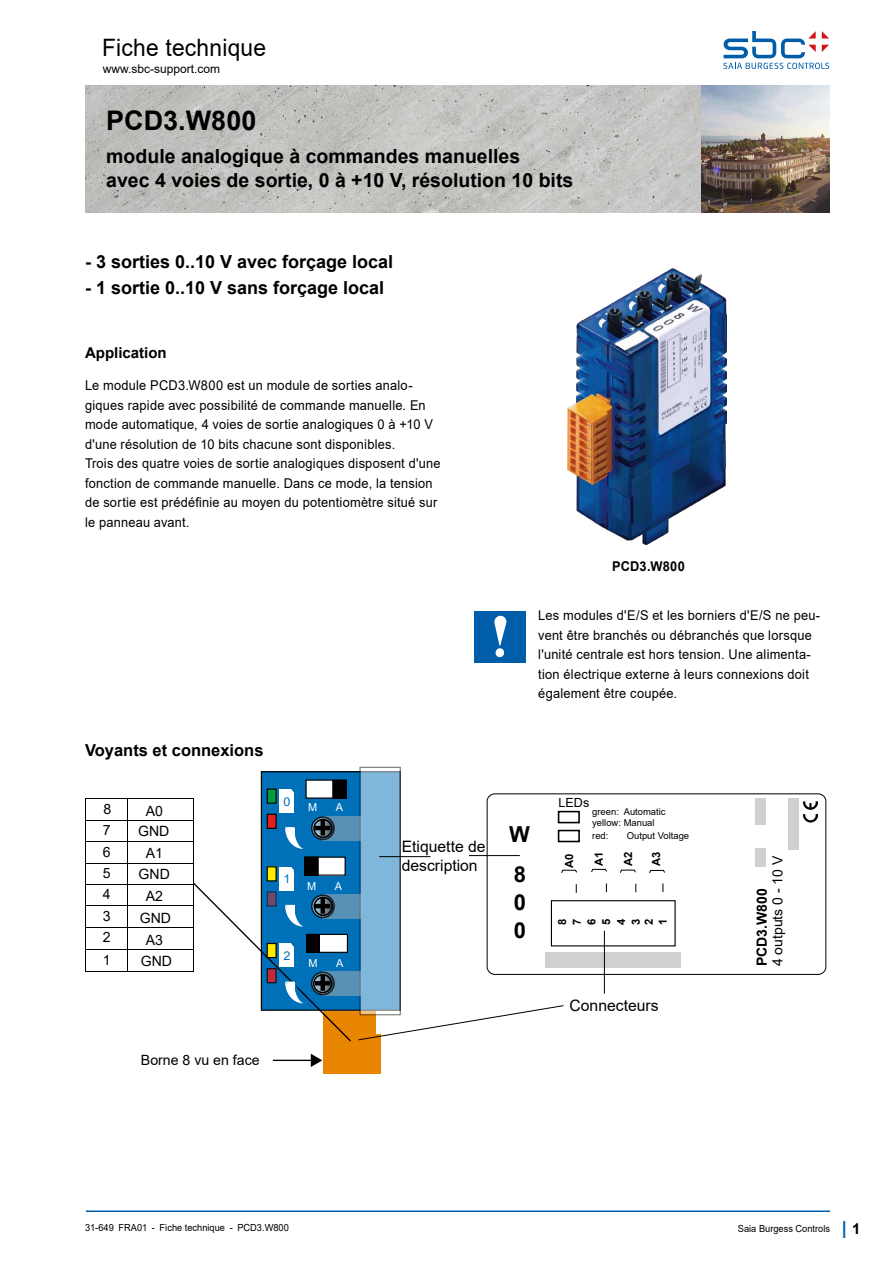
<style>
.page{position:relative;width:893px;height:1263px;background:#fff}
.page>*{position:absolute;margin:0;border:0;box-sizing:border-box;transform-origin:0 0}
.Head__Productname_bo{font:700 27px "Arial";color:#000}
.t1{font:24px "Arial";letter-spacing:.01em;color:#000;scale:.95 1}
.t2{font:700 22.05px/40px "Arial";color:#000}
.Head__Produkt_shortd{font:700 19.5px/24px "Arial";color:#000}
.Text__Titel_Thema__1{font:700 18px "Arial";color:#000}
.Text__Titel_1_bold{font:700 16.5px "Arial";color:#000}
.t3{font:15.75px/18.9px "Arial";color:#000}
.Text__Titel_2_bold{font:700 15px "Arial";color:#000}
.t4{font:14.1px/21.6px "Arial";color:#000;text-align:justify}
.t5{font:13.95px "Arial";color:#000}
.t6{font:700 13.95px "Arial";color:#000}
.Text__left_justified{font:13.5px/19.5px "Arial";letter-spacing:.015em;color:#000;scale:.95 1}
.t7{font:700 13.5px "Arial";letter-spacing:.015em;color:#000;scale:.95 1}
.t8{font:12.6px "Arial";color:#000}
.t9{font:12.15px "Arial";color:#0070b8;scale:1.04 1}
.t10{font:12px "Arial";color:#000}
.t11{font:700 11.25px/14.7px "Arial";color:#000;text-align:justify}
.t12{font:10.95px "Arial";color:#fff}
.t13{font:9.75px "Arial";color:#000;scale:.95 1}
.t14{font:9.45px/11.4px "Arial";color:#000}
.s1{font-weight:700;font-size:18px;color:#005da9}
.s2{font-weight:700;font-size:15px}
</style>
<div class="page">
<img style="left:567px;top:268px;width:160px;height:276px">
<hr style="left:86px;top:1210px;width:744px;height:2px;background:#005da9">
<svg style="left:723px;top:31px;width:106px;height:38px"></svg>
<img style="left:85px;top:85px;width:744px;height:128px">
<div style="left:475px;top:611px;width:51px;height:51px;background:#005da9"></div>
<svg style="left:494px;top:616px;width:12px;height:41px"></svg>
<div style="left:261px;top:772px;width:139px;height:238px;background:#0070b8"></div>
<div style="left:306px;top:780px;width:40px;height:18px;background:#fff"></div>
<div style="left:333px;top:780px;width:13px;height:18px;background:#000"></div>
<div style="left:332px;top:780px;width:15px;height:19px;border:1px solid #000"></div>
<div style="left:324px;top:1011px;width:52px;height:62px;background:#e98600"></div>
<div style="left:375px;top:1034px;width:6px;height:39px;background:#e98600"></div>
<svg style="left:361px;top:771px;width:38px;height:17px"></svg>
<hr style="left:86px;top:798px;width:41px;height:1px;background:#000">
<hr style="left:128px;top:798px;width:66px;height:1px;background:#000">
<hr style="left:86px;top:820px;width:41px;height:1px;background:#000">
<hr style="left:128px;top:820px;width:66px;height:1px;background:#000">
<hr style="left:86px;top:841px;width:41px;height:1px;background:#000">
<hr style="left:128px;top:841px;width:66px;height:1px;background:#000">
<hr style="left:86px;top:863px;width:41px;height:1px;background:#000">
<hr style="left:128px;top:863px;width:66px;height:1px;background:#000">
<hr style="left:86px;top:884px;width:41px;height:1px;background:#000">
<hr style="left:128px;top:884px;width:66px;height:1px;background:#000">
<hr style="left:86px;top:905px;width:41px;height:1px;background:#000">
<hr style="left:128px;top:905px;width:66px;height:1px;background:#000">
<hr style="left:86px;top:927px;width:41px;height:1px;background:#000">
<hr style="left:128px;top:927px;width:66px;height:1px;background:#000">
<hr style="left:86px;top:949px;width:41px;height:1px;background:#000">
<hr style="left:128px;top:949px;width:66px;height:1px;background:#000">
<svg style="left:85px;top:798px;width:1px;height:174px"></svg>
<hr style="left:86px;top:971px;width:41px;height:1px;background:#000">
<svg style="left:127px;top:798px;width:1px;height:174px"></svg>
<hr style="left:128px;top:971px;width:66px;height:1px;background:#000">
<hr style="left:273px;top:1060px;width:40px;height:1px;background:#000">
<svg style="left:311px;top:1054px;width:11px;height:13px"></svg>
<div style="left:487px;top:793px;width:339px;height:182px;border:1px solid #000;border-radius:8px"></div>
<svg style="left:803px;top:801px;width:15px;height:21px"></svg>
<div style="left:551px;top:900px;width:125px;height:46px;border:1px solid #000"></div>
<svg style="left:620px;top:869px;width:16px;height:4px"></svg>
<svg style="left:649px;top:869px;width:16px;height:4px"></svg>
<div style="left:558px;top:811px;width:22px;height:12px;border:2px solid #000"></div>
<div style="left:558px;top:830px;width:22px;height:12px;border:2px solid #000"></div>
<div style="left:546px;top:952px;width:135px;height:16px;background:#d0d0d0"></div>
<div style="left:788px;top:798px;width:10px;height:52px;background:#d0d0d0"></div>
<div style="left:755px;top:798px;width:11px;height:27px;background:#d0d0d0"></div>
<div style="left:755px;top:848px;width:10px;height:19px;background:#d0d0d0"></div>
<hr style="left:604px;top:931px;width:1px;height:63px;background:#000">
<svg style="left:591px;top:868px;width:16px;height:5px"></svg>
<svg style="left:193px;top:788px;width:385px;height:255px"></svg>
<hr style="left:321px;top:975px;width:4px;height:16px;background:#000">
<hr style="left:315px;top:981px;width:15px;height:4px;background:#000">
<div style="left:313px;top:974px;width:19px;height:19px;border:2px solid #000;border-radius:50%"></div>
<div style="left:267px;top:892px;width:9px;height:14px;background:#71476c"></div>
<h2 class="t1" style="left:102px;top:31px;width:174px">Fiche technique</h2>
<p class="t10" style="left:103px;top:60px;width:119px">www.sbc-support.com</p>
<p class="Head__Productname_bo" style="left:106px;top:102px;width:152px">PCD3.W800</p>
<p class="Head__Produkt_shortd" style="left:106px;top:144px;width:468px">module analogique à commandes manuelles<br>avec 4 voies de sortie, 0 à +10 V, résolution 10 bits</p>
<p class="Text__Titel_Thema__1" style="left:85px;top:249px;width:310px">- 3 sorties 0..10 V avec forçage local</p>
<p class="Text__Titel_Thema__1" style="left:85px;top:274px;width:301px">- 1 sortie 0..10 V sans forçage local</p>
<p class="Text__Titel_2_bold" style="left:85px;top:342px;width:83px">Application</p>
<p class="Text__left_justified" style="left:85px;top:376px;width:368px">Le module PCD3.W800 est un module de sorties analo&shy;giques rapide avec possibilité de commande manuelle. En mode automatique, 4 voies de sortie analogiques 0 à +10 V d'une résolution de 10 bits chacune sont disponibles.</p>
<p class="Text__left_justified" style="left:85px;top:454px;width:376px">Trois des quatre voies de sortie analogiques disposent d'une fonction de commande manuelle. Dans ce mode, la tension de sortie est prédéfinie au moyen du potentiomètre situé sur le panneau avant.</p>
<p class="Text__Titel_1_bold" style="left:85px;top:739px;width:180px">Voyants et connexions</p>
<p class="t4" style="left:103px;top:798px;width:9px">8</p>
<p class="t4" style="left:103px;top:819px;width:9px">7<br>6<br>5<br>4<br>3<br>2<br>1</p>
<p class="t4" style="left:146px;top:800px;width:19px">A0</p>
<p class="t4" style="left:146px;top:842px;width:19px">A1</p>
<p class="t4" style="left:146px;top:885px;width:19px">A2</p>
<p class="t4" style="left:146px;top:929px;width:19px">A3</p>
<p class="t4" style="left:138px;top:820px;width:33px">GND</p>
<p class="t4" style="left:139px;top:863px;width:33px">GND</p>
<p class="t4" style="left:140px;top:907px;width:33px">GND</p>
<p class="t4" style="left:141px;top:950px;width:33px">GND</p>
<p class="t9" style="left:284px;top:793px;width:8px">0</p>
<p class="t12" style="left:308px;top:800px;width:11px">M</p>
<p class="t12" style="left:336px;top:800px;width:9px">A</p>
<p class="t9" style="left:284px;top:871px;width:8px">1</p>
<p class="t12" style="left:307px;top:879px;width:11px">M</p>
<p class="t12" style="left:335px;top:879px;width:9px">A</p>
<p class="t9" style="left:284px;top:947px;width:8px">2</p>
<p class="t12" style="left:308px;top:956px;width:11px">M</p>
<p class="t12" style="left:336px;top:956px;width:9px">A</p>
<p class="t4" style="left:141px;top:1049px;width:120px">Borne 8 vu en face</p>
<p class="t3" style="left:402px;top:837px;width:85px">Etiquette de description</p>
<p class="t7" style="left:612px;top:557px;width:78px">PCD3.W800</p>
<p class="Text__left_justified" style="left:538px;top:606px;width:298px">Les modules d'E/S et les borniers d'E/S ne peu&shy;vent être branchés ou débranchés que lorsque l'unité centrale est hors tension. Une alimenta&shy;tion électrique externe à leurs connexions doit également être coupée.</p>
<p class="t2" style="left:509px;top:815px;width:22px">W<br>8</p>
<p class="t2" style="left:514px;top:889px;width:14px;line-height:27.9px">0<br>0</p>
<p class="t8" style="left:559px;top:794px;width:32px">LEDs</p>
<p class="t14" style="left:592px;top:805px;width:75px">green: Automatic yellow: Manual</p>
<p class="t14" style="left:592px;top:830px;width:18px">red:</p>
<p class="t14" style="left:627px;top:830px;width:64px">Output Voltage</p>
<p class="t11" style="left:562px;top:868px;width:16px;rotate:-90deg">A0</p>
<p class="t11" style="left:592px;top:866px;width:16px;rotate:-90deg">A1</p>
<p class="t11" style="left:621px;top:866px;width:16px;rotate:-90deg">A2</p>
<p class="t11" style="left:649px;top:866px;width:16px;rotate:-90deg">A3</p>
<p class="t11" style="left:555px;top:925px;width:8px;rotate:-90deg">8<br>7<br>6<br>5<br>4<br>3</p>
<p class="t11" style="left:642px;top:925px;width:8px;line-height:13.8px;rotate:-90deg">2<br>1</p>
<p class="t3" style="left:569px;top:996px;width:91px">Connecteurs</p>
<p class="t5" style="left:768px;top:966px;width:112px;rotate:-90deg">4 outputs 0 - 10 V</p>
<p class="t6" style="left:752px;top:966px;width:79px;rotate:-90deg">PCD3.W800</p>
<p class="t13" style="left:85px;top:1221px;width:216px">31-649 FRA01 - Fiche technique - PCD3.W800</p>
<p class="t13" style="left:738px;top:1222px;width:130px">Saia Burgess Controls <span class="s1">|</span> <span class="s2">1</span></p>
</div>
